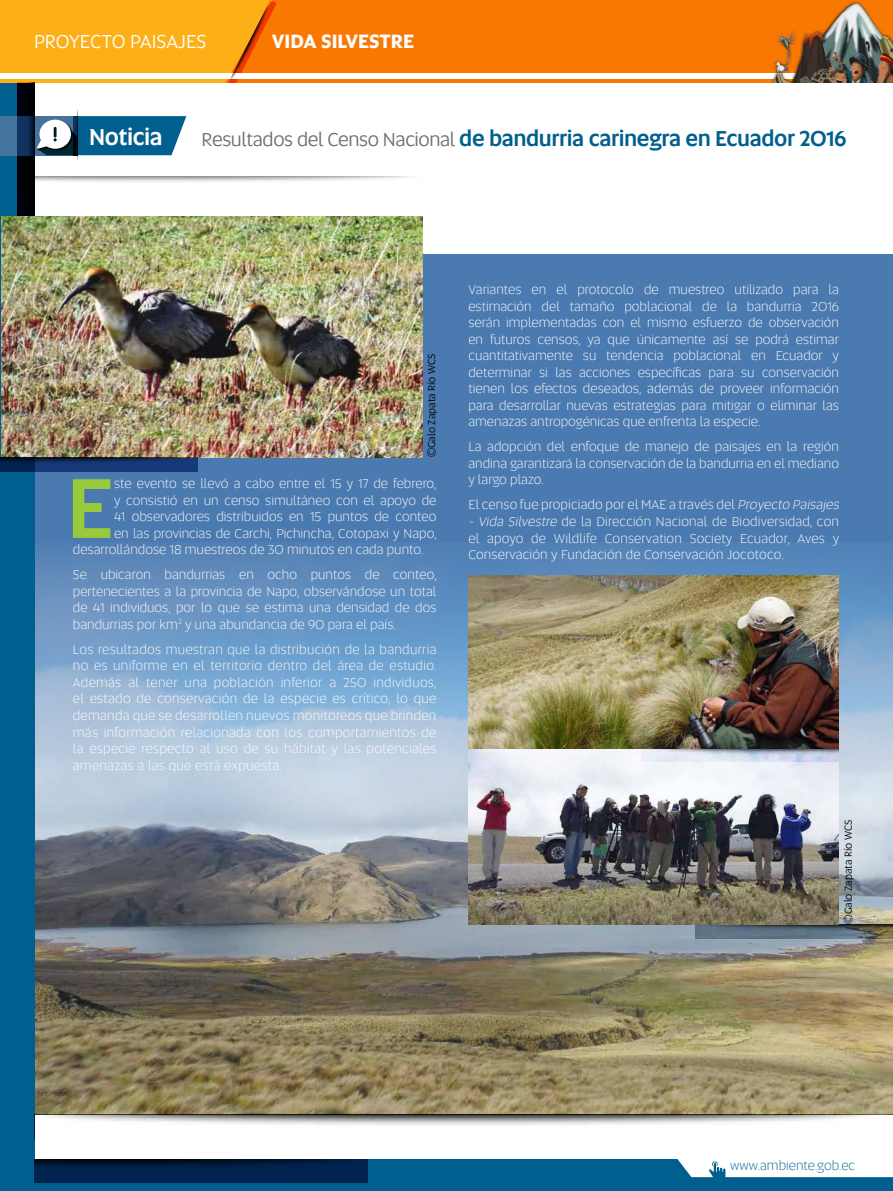
<style>
.page{position:relative;width:893px;height:1191px;background:#fff}
.page>*{position:absolute;margin:0;border:0;box-sizing:border-box;transform-origin:0 0}
.t1{font:500 86.25px "Altis";color:#98ca3c}
.t2{font:500 23.4px "Altis";letter-spacing:-.02em;color:#fff}
.t3{font:500 21.9px "Altis";letter-spacing:-.02em;color:#005f8e}
.t4{font:19.5px "Altis";color:#fff}
.t5{font:700 19.5px "Altis";color:#fff}
.t6{font:300 13.5px/16.5px "Altis";color:#fff;text-align:justify}
.t7{font:300 13.5px "Altis";color:#005f8e}
.t8{font:10.5px "Altis";color:#000}
.s1{font-weight:400;font-size:19.5px;color:#6d6e71}
.s2{font-style:italic}
</style>
<div class="page">
<div style="left:34px;top:254px;width:859px;height:860px;background:#4b7ab0"></div>
<img style="left:34px;top:542px;width:859px;height:597px">
<div style="left:0;top:0;width:34px;height:1191px;background:#005f8e"></div>
<svg style="left:0;top:1159px;width:893px;height:32px;background:#004976"></svg>
<div style="left:17px;top:83px;width:17px;height:133px;background:#000007"></div>
<div style="left:0;top:0;width:893px;height:83px;background:#fcaf17"></div>
<div style="left:225px;top:0;width:668px;height:83px;background:#f97802"></div>
<div style="left:0;top:73px;width:865px;height:6px;background:#fff"></div>
<div style="left:770px;top:1px;width:123px;height:82px;background:#f97802"></div>
<img style="left:814px;top:1px;width:65px;height:44px">
<img style="left:773px;top:32px;width:80px;height:51px">
<img style="left:865px;top:29px;width:28px;height:11px">
<img style="left:774px;top:62px;width:14px;height:12px">
<img style="left:862px;top:40px;width:28px;height:43px">
<img style="left:826px;top:45px;width:45px;height:38px">
<img style="left:890px;top:40px;width:3px;height:43px">
<img style="left:800px;top:69px;width:21px;height:14px">
<img style="left:821px;top:65px;width:27px;height:18px">
<img style="left:775px;top:31px;width:20px;height:40px">
<img style="left:228px;top:0;width:49px;height:83px">
<svg style="left:0;top:116px;width:186px;height:39px;background:#306f94"></svg>
<img style="left:74px;top:110px;width:4px;height:51px">
<img style="left:34px;top:176px;width:379px;height:14px">
<svg style="left:670px;top:1138px;width:223px;height:40px"></svg>
<img style="left:695px;top:924px;width:198px;height:14px">
<img style="left:1px;top:216px;width:421px;height:241px">
<img style="left:468px;top:575px;width:371px;height:349px">
<img style="left:0;top:457px;width:198px;height:14px">
<img style="left:641px;top:749px;width:198px;height:12px">
<h3 class="t4" style="left:34px;top:28px;width:174px">PROYECTO PAISAJES</h3>
<h3 class="t5" style="left:272px;top:26px;width:144px">VIDA SILVESTRE</h3>
<h2 class="t2" style="left:89px;top:119px;width:75px">Noticia</h2>
<h3 class="t3" style="left:202px;top:122px;width:646px"><span class="s1">Resultados del Censo Nacional</span> de bandurria carinegra en Ecuador 2016</h3>
<p class="t8" style="left:424px;top:457px;width:105px;rotate:-90deg">©Galo Zapata Río WCS</p>
<h1 class="t1" style="left:66px;top:444px;width:49px">E</h1>
<p class="t6" style="left:114px;top:475px;width:324px">ste evento se llevó a cabo entre el 15 y 17 de febrero,</p>
<p class="t6" style="left:114px;top:492px;width:324px">y consistió en un censo simultáneo con el apoyo de</p>
<p class="t6" style="left:114px;top:508px;width:324px">41 observadores distribuidos en 15 puntos de conteo</p>
<p class="t6" style="left:114px;top:525px;width:324px">en las provincias de Carchi, Pichincha, Cotopaxi y Napo,</p>
<p class="t6" style="left:73px;top:541px;width:352px">desarrollándose 18 muestreos de 30 minutos en cada punto.</p>
<p class="t6" style="left:73px;top:566px;width:365px">Se ubicaron bandurrias en ocho puntos de conteo, pertenecientes a la provincia de Napo, observándose un total de 41 individuos, por lo que se estima una densidad de dos bandurrias por km<sup>2</sup> y una abundancia de 90 para el país.</p>
<p class="t6" style="left:73px;top:641px;width:365px">Los resultados muestran que la distribución de la bandurria no es uniforme en el territorio dentro del área de estudio.<br>Además al tener una población inferior a 250 individuos, el estado de conservación de la especie es crítico, lo que demanda que se desarrollen nuevos monitoreos que brinden más información relacionada con los comportamientos de la especie respecto al uso de su hábitat y las potenciales amenazas a las que está expuesta.</p>
<p class="t6" style="left:468px;top:281px;width:372px">Variantes en el protocolo de muestreo utilizado para la estimación del tamaño poblacional de la bandurria 2016 serán implementadas con el mismo esfuerzo de observación en futuros censos, ya que únicamente así se podrá estimar cuantitativamente su tendencia poblacional en Ecuador y determinar si las acciones específicas para su conservación tienen los efectos deseados, además de proveer información para desarrollar nuevas estrategias para mitigar o eliminar las amenazas antropogénicas que enfrenta la especie.</p>
<p class="t6" style="left:468px;top:438px;width:372px">La adopción del enfoque de manejo de paisajes en la región andina garantizará la conservación de la bandurria en el mediano y largo plazo.</p>
<p class="t6" style="left:468px;top:496px;width:375px">El censo fue propiciado por el MAE a través del <span class="s2">Proyecto Paisajes</span></p>
<p class="t6" style="left:468px;top:513px;width:372px"><span class="s2">- Vida Silvestre</span> de la Dirección Nacional de Biodiversidad, con el apoyo de Wildlife Conservation Society Ecuador, Aves y Conservación y Fundación de Conservación Jocotoco.</p>
<p class="t8" style="left:841px;top:923px;width:105px;rotate:-90deg">©Galo Zapata Río WCS</p>
<p class="t7" style="left:730px;top:1156px;width:126px">www.ambiente.gob.ec</p>
</div>
